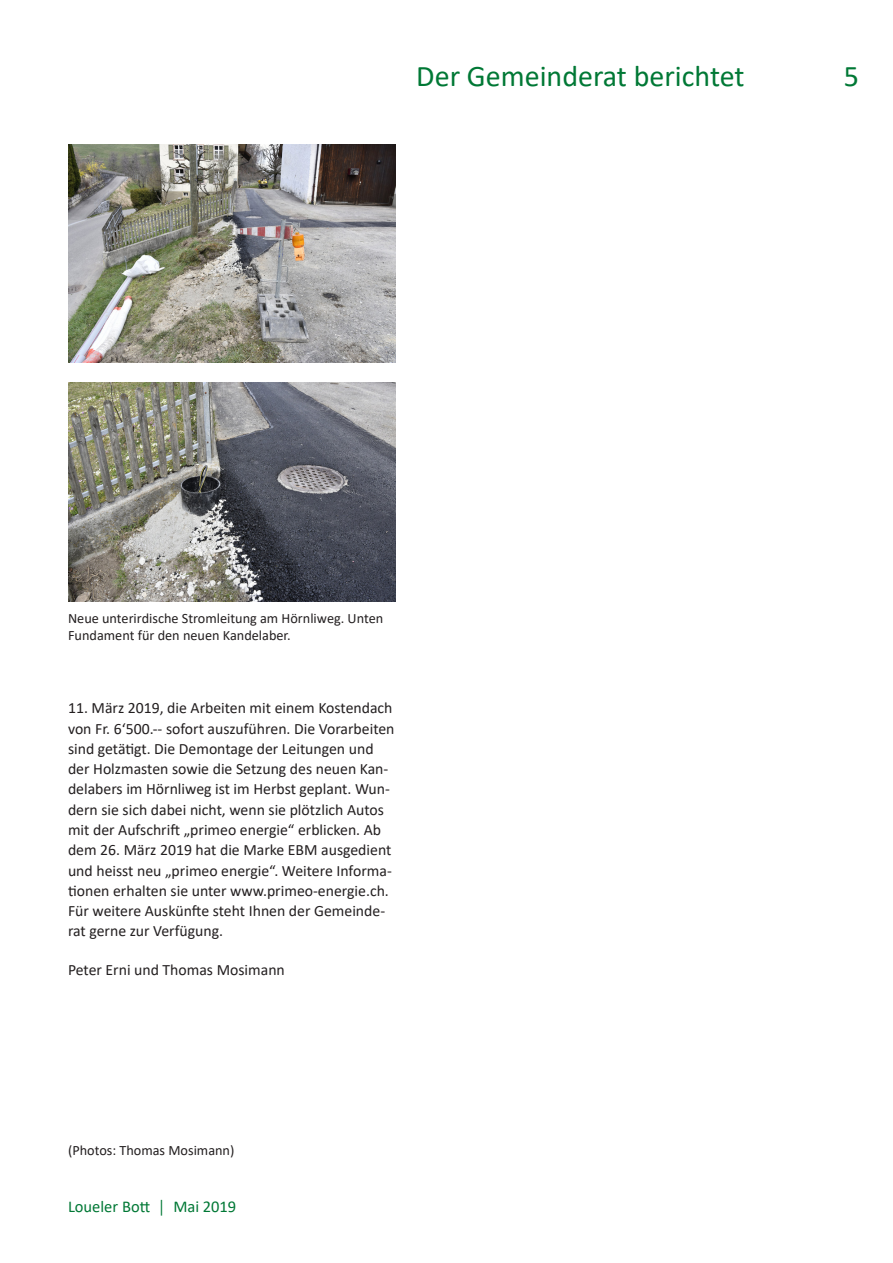
<style>
.page{position:relative;width:893px;height:1263px;background:#fff}
.page>*{position:absolute;margin:0;border:0;box-sizing:border-box;transform-origin:0 0}
.t1{font:30px "Calibri";color:#007835}
.t2{font:16.5px "Calibri";color:#007835}
.t3{font:15.75px/20.2px "Calibri";color:#231f20}
.t4{font:14.25px/17.1px "Calibri";color:#231f20}
</style>
<div class="page">
<img style="left:68px;top:145px;width:328px;height:218px">
<img style="left:68px;top:383px;width:328px;height:218px">
<p class="t1" style="left:416px;top:55px;width:330px">Der Gemeinderat berichtet</p>
<h1 class="t1" style="left:844px;top:55px;width:17px">5</h1>
<p class="t4" style="left:68px;top:609px;width:317px">Neue unterirdische Stromleitung am Hörnliweg. Unten<br>Fundament für den neuen Kandelaber.</p>
<p class="t3" style="left:68px;top:698px;width:328px">11. März 2019, die Arbeiten mit einem Kostendach von Fr. 6‘500.-- sofort auszuführen. Die Vorarbeiten sind getätigt. Die Demontage der Leitungen und der Holzmasten sowie die Setzung des neuen Kan&shy;delabers im Hörnliweg ist im Herbst geplant. Wun&shy;dern sie sich dabei nicht, wenn sie plötzlich Autos mit der Aufschrift „primeo energie“ erblicken. Ab dem 26. März 2019 hat die Marke EBM ausgedient und heisst neu „primeo energie“. Weitere Informa&shy;tionen erhalten sie unter www.primeo-energie.ch.<br>Für weitere Auskünfte steht Ihnen der Gemeinde&shy;rat gerne zur Verfügung.</p>
<p class="t3" style="left:68px;top:959px;width:218px">Peter Erni und Thomas Mosimann</p>
<p class="t4" style="left:68px;top:1141px;width:168px">(Photos: Thomas Mosimann)</p>
<p class="t2" style="left:68px;top:1195px;width:170px">Loueler Bott │ Mai 2019</p>
</div>
